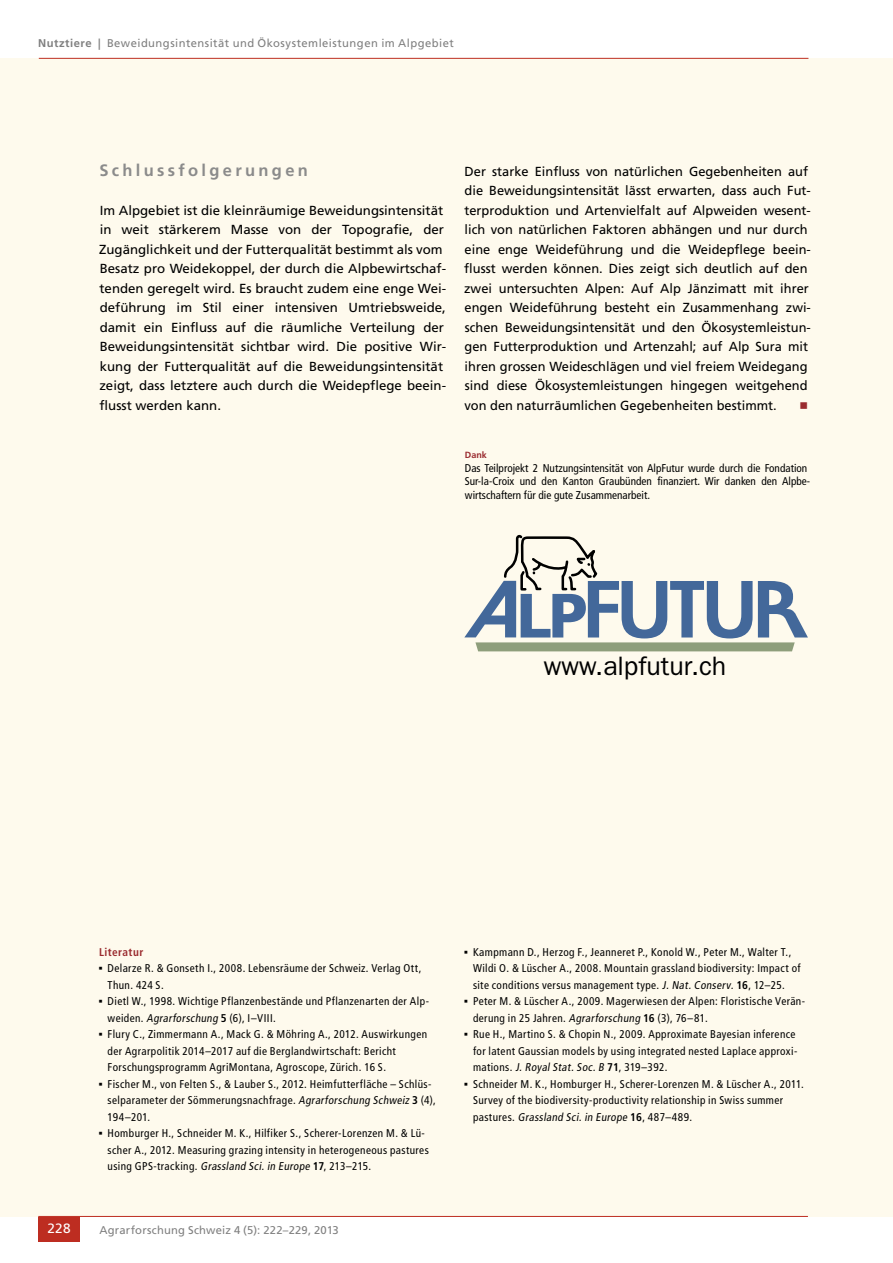
<style>
.page{position:relative;width:893px;height:1263px;background:#fff}
.page>*{position:absolute;margin:0;border:0;box-sizing:border-box;transform-origin:0 0}
.t1{font:26.7px "Franklin Gothic";color:#000}
.t2{font:700 16.5px "Frutiger LT Std";letter-spacing:.205em;color:#8b8b8b}
.t3{font:13.5px "Frutiger LT Std";color:#fff}
.t4{font:13.2px/19.5px "Frutiger LT Std";color:#000}
.t5{font:13.2px "Universal Newswith Comm Pi";color:#9a2b2f}
.t6{font:condensed 11.25px/16.5px "Frutiger LT Std";letter-spacing:.035em;color:#000}
.t7{font:condensed 11.25px/13.5px "Frutiger LT Std";color:#000}
.t8{font:11.25px "Frutiger LT Std";letter-spacing:.035em;color:#808080}
.t9{font:700 condensed 11.25px "Frutiger LT Std";letter-spacing:.04em;color:#9a2b2f}
.t10{font:700 9px "Frutiger LT Std";color:#9a2b2f}
.s1{font-weight:700}
.s2{font-family:"Universal Newswith Comm Pi";font-stretch:normal}
.s3{font-style:italic}
</style>
<div class="page">
<div style="left:38px;top:1216px;width:42px;height:26px;background:#bd2d21"></div>
<div style="left:0;top:58px;width:893px;height:1158px;background:#fefaed"></div>
<hr style="left:38px;top:1216px;width:770px;height:1px;background:#bd2d21">
<hr style="left:39px;top:58px;width:769px;height:1px;background:#bd2d21">
<svg style="left:464px;top:535px;width:344px;height:116px"></svg>
<p class="t8" style="left:38px;top:36px;width:417px"><span class="s1">Nutztiere |</span> Beweidungsintensität und Ökosystemleistungen im Alpgebiet</p>
<h2 class="t2" style="left:99px;top:160px;width:210px">Schlussfolgerungen</h2>
<p class="t4" style="left:99px;top:200px;width:348px">Im Alpgebiet ist die kleinräumige Beweidungsintensität in weit stärkerem Masse von der Topografie, der Zugänglichkeit und der Futterqualität bestimmt als vom Besatz pro Weidekoppel, der durch die Alpbewirtschaf&shy;tenden geregelt wird. Es braucht zudem eine enge Wei&shy;deführung im Stil einer intensiven Umtriebsweide, damit ein Einfluss auf die räumliche Verteilung der Beweidungsintensität sichtbar wird. Die positive Wir&shy;kung der Futterqualität auf die Beweidungsintensität zeigt, dass letztere auch durch die Weidepflege beein&shy;flusst werden kann.</p>
<p class="t4" style="left:464px;top:161px;width:348px">Der starke Einfluss von natürlichen Gegebenheiten auf die Beweidungsintensität lässt erwarten, dass auch Fut&shy;terproduktion und Artenvielfalt auf Alpweiden wesent&shy;lich von natürlichen Faktoren abhängen und nur durch eine enge Weideführung und die Weidepflege beein&shy;flusst werden können. Dies zeigt sich deutlich auf den zwei untersuchten Alpen: Auf Alp Jänzimatt mit ihrer engen Weideführung besteht ein Zusammenhang zwi&shy;schen Beweidungsintensität und den Ökosystemleistun&shy;gen Futterproduktion und Artenzahl; auf Alp Sura mit ihren grossen Weideschlägen und viel freiem Weidegang sind diese Ökosystemleistungen hingegen weitgehend von den naturräumlichen Gegebenheiten bestimmt.</p>
<p class="t5" style="left:800px;top:399px;width:9px">n</p>
<p class="t10" style="left:465px;top:450px;width:24px">Dank</p>
<p class="t7" style="left:465px;top:461px;width:346px">Das Teilprojekt 2 Nutzungsintensität von AlpFutur wurde durch die Fondation<br>Sur-la-Croix und den Kanton Graubünden finanziert. Wir danken den Alpbe&shy;wirtschaftern für die gute Zusammenarbeit.</p>
<h1 class="t1" style="left:544px;top:650px;width:184px">www.alpfutur.ch</h1>
<p class="t9" style="left:99px;top:945px;width:46px">Literatur</p>
<p class="t6" style="left:108px;top:960px;width:315px;text-indent:-9px"><span class="s2">▪</span> Delarze R. &amp; Gonseth I., 2008. Lebensräume der Schweiz. Verlag Ott,<br>Thun. 424 S.</p>
<p class="t6" style="left:108px;top:993px;width:323px;text-indent:-9px"><span class="s2">▪</span> Dietl W., 1998. Wichtige Pflanzenbestände und Pflanzenarten der Alp&shy;weiden. <span class="s3">Agrarforschung</span><span class="s1">5</span> (6), I–VIII.</p>
<p class="t6" style="left:108px;top:1026px;width:321px;text-indent:-9px"><span class="s2">▪</span> Flury C., Zimmermann A., Mack G. &amp; Möhring A., 2012. Auswirkungen der Agrarpolitik 2014–2017 auf die Berglandwirtschaft: Bericht<br>Forschungsprogramm AgriMontana, Agroscope, Zürich. 16 S.</p>
<p class="t6" style="left:108px;top:1076px;width:330px;text-indent:-9px"><span class="s2">▪</span> Fischer M., von Felten S., &amp; Lauber S., 2012. Heimfutterfläche – Schlüs&shy;selparameter der Sömmerungsnachfrage. <span class="s3">Agrarforschung Schweiz</span><span class="s1">3</span> (4),<br>194–201.</p>
<p class="t6" style="left:108px;top:1125px;width:323px;text-indent:-9px"><span class="s2">▪</span> Homburger H., Schneider M. K., Hilfiker S., Scherer-Lorenzen M. &amp; Lü&shy;scher A., 2012. Measuring grazing intensity in heterogeneous pastures using GPS-tracking. <span class="s3">Grassland Sci. in Europe</span> <span class="s1">17</span>, 213–215.</p>
<p class="t3" style="left:47px;top:1221px;width:25px">228</p>
<p class="t8" style="left:99px;top:1223px;width:241px">Agrarforschung Schweiz 4 (5): 222–229, 2013</p>
<p class="t6" style="left:473px;top:944px;width:329px;text-indent:-9px"><span class="s2">▪</span> Kampmann D., Herzog F., Jeanneret P., Konold W., Peter M., Walter T.,<br>Wildi O. &amp; Lüscher A., 2008. Mountain grassland biodiversity: Impact of site conditions versus management type. <span class="s3">J. Nat. Conserv.</span> <span class="s1">16</span>, 12–25.</p>
<p class="t6" style="left:473px;top:993px;width:334px;text-indent:-9px"><span class="s2">▪</span> Peter M. &amp; Lüscher A., 2009. Magerwiesen der Alpen: Floristische Verän&shy;derung in 25 Jahren. <span class="s3">Agrarforschung</span><span class="s1">16</span> (3), 76–81.</p>
<p class="t6" style="left:473px;top:1026px;width:326px;text-indent:-9px"><span class="s2">▪</span> Rue H., Martino S. &amp; Chopin N., 2009. Approximate Bayesian inference for latent Gaussian models by using integrated nested Laplace approxi&shy;mations. <span class="s3">J. Royal Stat. Soc. B</span><span class="s1">71</span>, 319–392.</p>
<p class="t6" style="left:473px;top:1076px;width:332px;text-indent:-9px"><span class="s2">▪</span> Schneider M. K., Homburger H., Scherer-Lorenzen M. &amp; Lüscher A., 2011.<br>Survey of the biodiversity-productivity relationship in Swiss summer pastures. <span class="s3">Grassland Sci. in Europe</span> <span class="s1">16</span>, 487–489.</p>
</div>
